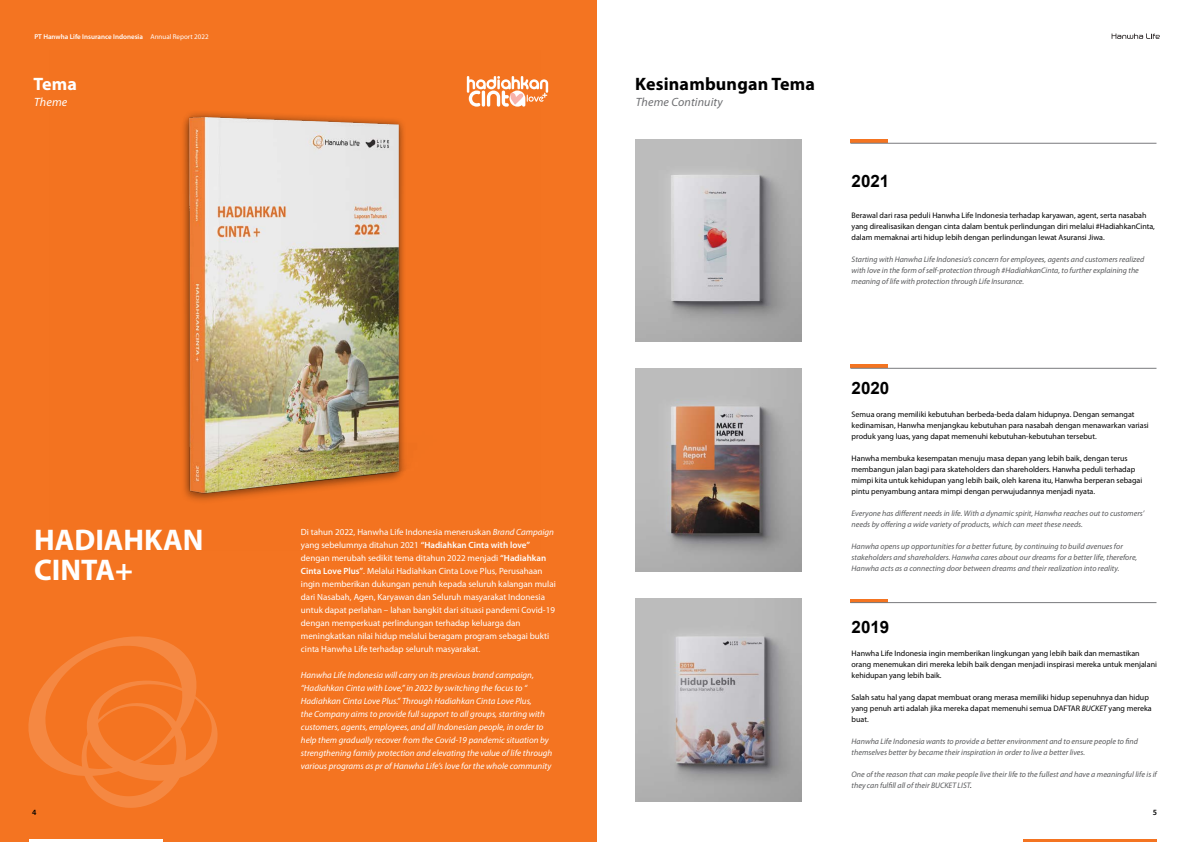
<style>
.page{position:relative;width:1191px;height:842px;background:#fff}
.page>*{position:absolute;margin:0;border:0;box-sizing:border-box;transform-origin:0 0}
.t1{font:700 30px/30px "Myriad Pro";color:#fff}
.t2{font:700 18px "Myriad Pro";letter-spacing:.01em;color:#000}
.t3{font:700 18px "Myriad Pro";color:#fff}
.t4{font:700 17px "Arial";color:#000}
.t5{font:italic 12px "Myriad Pro";letter-spacing:.01em;color:#6d6e71}
.t6{font:italic 12px "Myriad Pro";letter-spacing:.01em;color:#fff}
.t7{font:9px/13px "Myriad Pro";color:#fff}
.t8{font:italic 9px/13px "Myriad Pro";color:#fff}
.t9{font:8px/11px "Myriad Pro";color:#000}
.t10{font:italic 8px/11px "Myriad Pro";color:#58595b}
.t11{font:600 8px "Myriad Pro";color:#000}
.t12{font:600 7px "Myriad Pro";color:#fff}
.s1{font-weight:400}
.s2{font-style:italic}
.s3{font-weight:600}
.s4{color:#000}
</style>
<div class="page">
<hr style="left:1024px;top:839px;width:133px;height:3px;background:#f47421">
<svg style="left:1111px;top:33px;width:48px;height:6px"></svg>
<img style="left:635px;top:139px;width:166px;height:203px">
<img style="left:635px;top:369px;width:166px;height:203px">
<img style="left:636px;top:599px;width:165px;height:202px">
<svg style="left:850px;top:139px;width:38px;height:4px"></svg>
<hr style="left:850px;top:143px;width:306px;height:1px;background:#797a7d">
<svg style="left:850px;top:364px;width:38px;height:4px"></svg>
<hr style="left:850px;top:368px;width:306px;height:1px;background:#797a7d">
<hr style="left:850px;top:599px;width:38px;height:3px;background:#f47421">
<hr style="left:850px;top:602px;width:306px;height:1px;background:#797a7d">
<div style="left:0;top:0;width:596px;height:842px;background:#f47421"></div>
<svg style="left:28px;top:636px;width:190px;height:172px"></svg>
<hr style="left:30px;top:839px;width:133px;height:3px;background:#fff">
<svg style="left:541px;top:79px;width:7px;height:23px"></svg>
<img style="left:183px;top:76px;width:358px;height:425px">
<p class="t12" style="left:34px;top:33px;width:176px">PT Hanwha Life Insurance Indonesia <span class="s1">Annual Report 2022</span></p>
<h2 class="t3" style="left:33px;top:73px;width:45px">Tema</h2>
<h3 class="t6" style="left:34px;top:96px;width:35px">Theme</h3>
<h2 class="t2" style="left:635px;top:73px;width:181px">Kesinambungan Tema</h2>
<h3 class="t5" style="left:636px;top:96px;width:88px">Theme Continuity</h3>
<h3 class="t4" style="left:851px;top:170px;width:39px">2021</h3>
<p class="t9" style="left:851px;top:210px;width:305px">Berawal dari rasa peduli Hanwha Life Indonesia terhadap karyawan, agent, serta nasabah yang direalisasikan dengan cinta dalam bentuk perlindungan diri melalui #HadiahkanCinta, dalam memaknai arti hidup lebih dengan perlindungan lewat Asuransi Jiwa.</p>
<p class="t10" style="left:851px;top:254px;width:294px">Starting with Hanwha Life Indonesia’s concern for employees, agents and customers realized with love in the form of self-protection through #HadiahkanCinta, to further explaining the meaning of life with protection through Life Insurance.</p>
<h1 class="t1" style="left:34px;top:526px;width:171px">HADIAHKAN<br>CINTA+</h1>
<p class="t7" style="left:301px;top:525px;width:256px">Di tahun 2022, Hanwha Life Indonesia meneruskan <span class="s2">Brand Campaign </span>yang sebelumnya ditahun 2021 <span class="s3">“Hadiahkan Cinta with love” </span>dengan merubah sedikit tema ditahun 2022 menjadi <span class="s3">“Hadiahkan Cinta Love Plus”</span>. Melalui Hadiahkan Cinta Love Plus, Perusahaan ingin memberikan dukungan penuh kepada seluruh kalangan mulai dari Nasabah, Agen, Karyawan dan Seluruh masyarakat Indonesia untuk dapat perlahan – lahan bangkit dari situasi pandemi Covid-19 dengan memperkuat perlindungan terhadap keluarga dan meningkatkan nilai hidup melalui beragam program sebagai bukti cinta Hanwha Life terhadap seluruh masyarakat.</p>
<p class="t8" style="left:301px;top:668px;width:253px">Hanwha Life Indonesia will carry on its previous brand campaign, “Hadiahkan Cinta with Love,” in 2022 by switching the focus to “ Hadiahkan Cinta Love Plus.” Through Hadiahkan Cinta Love Plus,<br>the Company aims to provide full support to all groups, starting with customers, agents, employees, and all Indonesian people, in order to help them gradually recover from the Covid-19 pandemic situation by strengthening family protection and elevating the value of life through various programs as pr of Hanwha Life’s love for the whole community</p>
<h3 class="t4" style="left:851px;top:377px;width:39px">2020</h3>
<p class="t9" style="left:851px;top:409px;width:299px">Semua orang memiliki kebutuhan berbeda-beda dalam hidupnya. Dengan semangat kedinamisan, Hanwha menjangkau kebutuhan para nasabah dengan menawarkan variasi produk yang luas, yang dapat memenuhi kebutuhan-kebutuhan tersebut.</p>
<p class="t9" style="left:851px;top:453px;width:292px">Hanwha membuka kesempatan menuju masa depan yang lebih baik, dengan terus membangun jalan bagi para skateholders dan shareholders. Hanwha peduli terhadap mimpi kita untuk kehidupan yang lebih baik, oleh karena itu, Hanwha berperan sebagai pintu penyambung antara mimpi dengan perwujudannya menjadi nyata.</p>
<p class="t10" style="left:851px;top:508px;width:294px">Everyone has different needs in life. With a dynamic spirit, Hanwha reaches out to customers’ needs by offering a wide variety of products, which can meet these needs.</p>
<p class="t10" style="left:851px;top:541px;width:287px">Hanwha opens up opportunities for a better future, by continuing to build avenues for stakeholders and shareholders. Hanwha cares about our dreams for a better life, therefore,<br>Hanwha acts as a connecting door between dreams and their realization into reality.</p>
<h3 class="t4" style="left:851px;top:616px;width:39px">2019</h3>
<p class="t9" style="left:851px;top:648px;width:307px">Hanwha Life Indonesia ingin memberikan lingkungan yang lebih baik dan memastikan orang menemukan diri mereka lebih baik dengan menjadi inspirasi mereka untuk menjalani kehidupan yang lebih baik.</p>
<p class="t9" style="left:851px;top:692px;width:302px">Salah satu hal yang dapat membuat orang merasa memiliki hidup sepenuhnya dan hidup yang penuh arti adalah jika mereka dapat memenuhi semua DAFTAR <span class="s2">BUCKET</span> yang mereka buat.</p>
<p class="t10" style="left:851px;top:736px;width:288px">Hanwha Life Indonesia wants to provide a better environment and to ensure people to find themselves better by became their inspiration in order to live a better lives.</p>
<p class="t10" style="left:851px;top:769px;width:307px">One of the reason that can make people live their life to the fullest and have a meaningful life is if they can fulfill all of their BUCKET LIST<span class="s4">.</span></p>
<p class="t11" style="left:32px;top:808px;width:6px">4</p>
<p class="t11" style="left:1152px;top:808px;width:6px">5</p>
</div>
